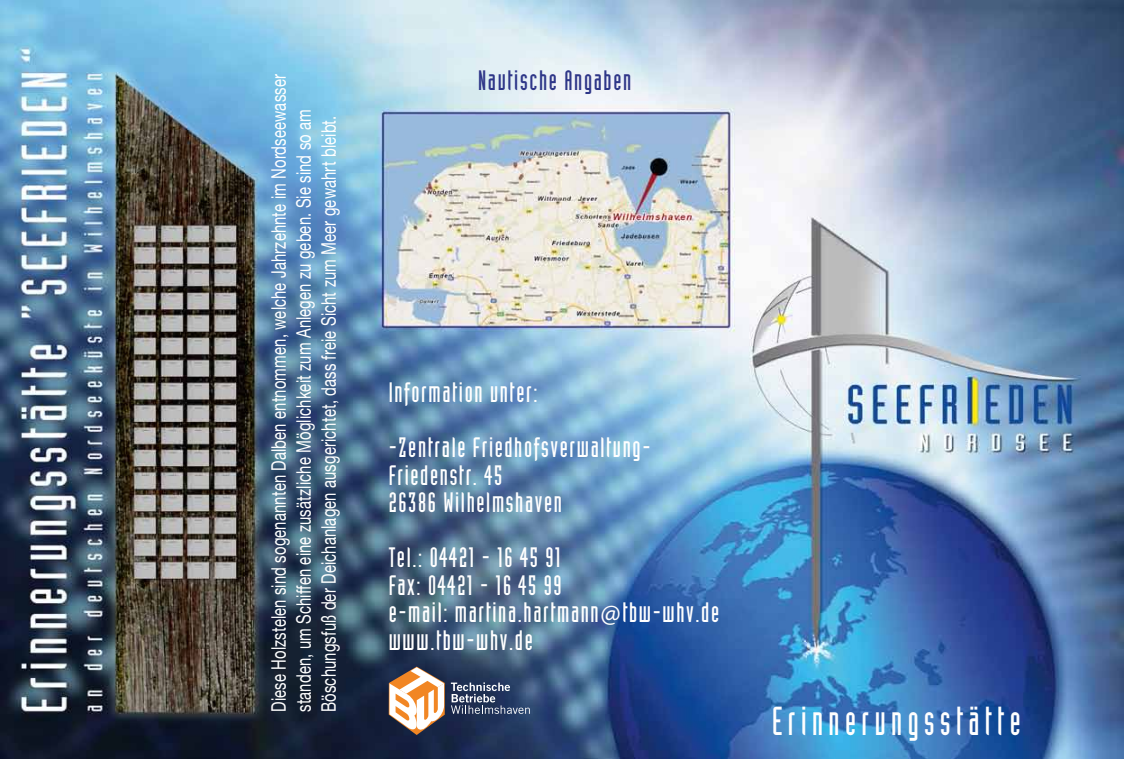
<style>
.page{position:relative;width:1124px;height:759px;background:#fff}
.page>*{position:absolute;margin:0;border:0;box-sizing:border-box;transform-origin:0 0}
.t1{font:39.62px "Industria Solid";color:#fff;scale:.94 1}
.t2{font:27.5px/27.5px "Industria Solid";letter-spacing:.06em;color:#fff}
.t3{font:27.5px "Industria Solid";letter-spacing:.06em;color:#2e3688}
.t4{font:20px/25px "Helvetica Neue";letter-spacing:.01em;color:#fff;scale:.74 1}
.s1{font-family:"Myriad Pro"}
</style>
<div class="page">
<img style="left:0;top:0;width:1123px;height:758px">
<svg style="left:451px;top:682px;width:78px;height:31px;background:#50607d"></svg>
<svg style="left:388px;top:666px;width:56px;height:68px"></svg>
<p class="t4" style="left:266px;top:711px;width:862px;rotate:-90deg">Diese Holzstelen sind sogenannten Dalben entnommen, welche Jahrzehnte im Nordseewasser standen, um Schiffen eine zusätzliche Möglichkeit zum Anlegen zu geben. Sie sind so am<br>Böschungsfuß der Deichanlagen ausgerichtet, dass freie Sicht zum Meer gewahrt bleibt.</p>
<h2 class="t3" style="left:478px;top:66px;width:155px">Nautische Angaben</h2>
<h2 class="t2" style="left:388px;top:364px;width:263px;line-height:55px">Information unter:<br>-Zentrale Friedhofsverwaltung-</h2>
<h2 class="t2" style="left:388px;top:461px;width:175px">Friedenstr. 45<br>26386 Wilhelmshaven</h2>
<h2 class="t2" style="left:388px;top:543px;width:332px">Tel.: 04421 - 16 45 91<br>Fax: 04421 - 16 45 99<br>e-mail: martina.hartmann<span class="s1">@</span>tbw-whv.de www.tbw-whv.de</h2>
<h1 class="t1" style="left:772px;top:698px;width:266px">E r i n n e r u n g s s t ä t t e</h1>
</div>
